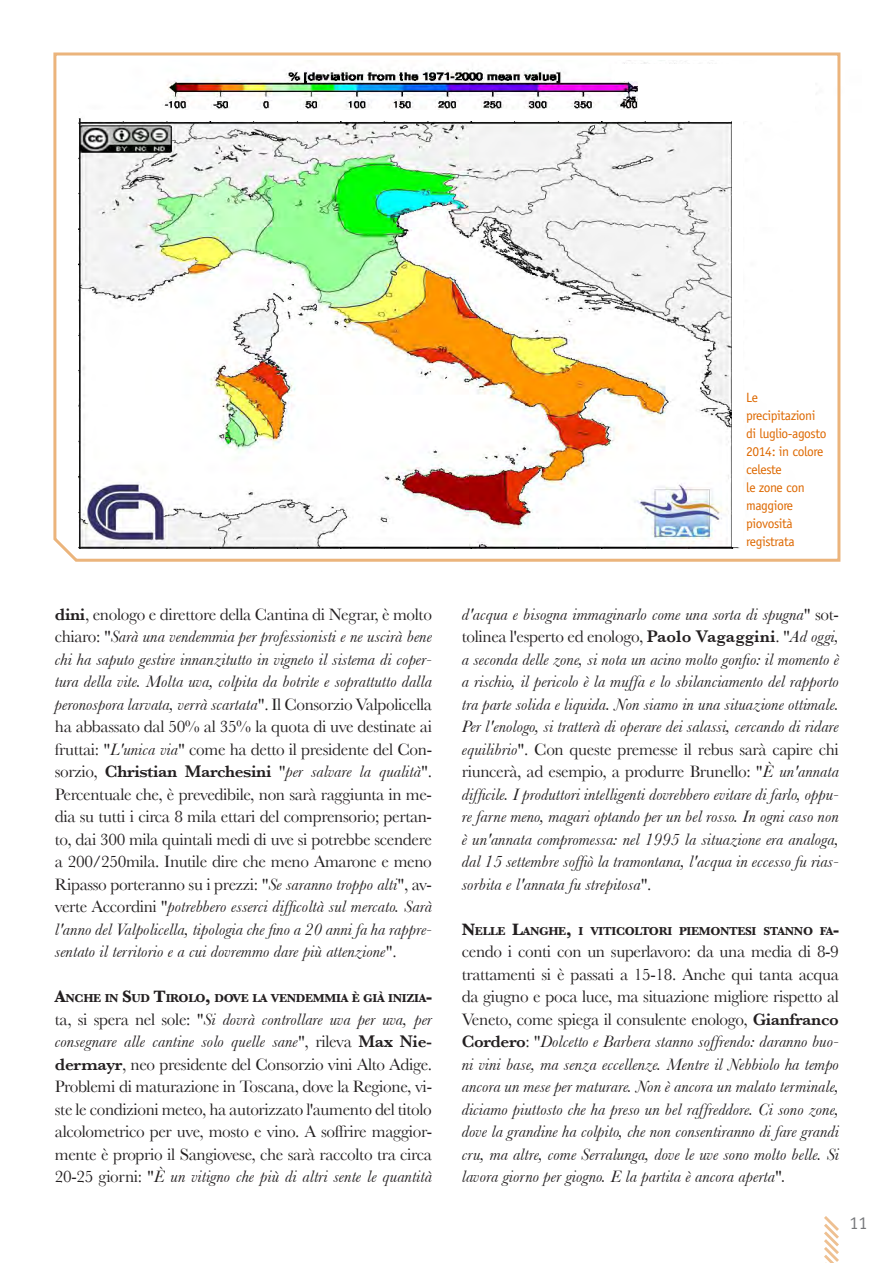
<style>
.page{position:relative;width:893px;height:1263px;background:#fff}
.page>*{position:absolute;margin:0;border:0;box-sizing:border-box;transform-origin:0 0}
.t1{font:18px "Officina Sans Std";color:#76787b}
.Testo_articoli{font:italic 17.25px/22.5px "Baskerville";letter-spacing:.005em;color:#231f20;text-align:justify}
.Testo_articoli-2{font:17.25px/22.5px "Baskerville";letter-spacing:-.02em;color:#231f20;text-align:justify}
.Firma{font:13.5px/18px "Officina Sans Std";letter-spacing:-.03em;color:#dd6800}
.Testo_articoli-3{font:700 12.15px "Baskerville";letter-spacing:-.03em;color:#231f20}
.s1{font-weight:600}
.s2{font-style:italic}
.s3{font-size:17.25px}
.s4{font-style:normal}
.s5{font-weight:600;font-style:normal}
</style>
<div class="page">
<svg style="left:824px;top:1216px;width:15px;height:47px"></svg>
<svg style="left:53px;top:52px;width:788px;height:510px"></svg>
<p class="Testo_articoli-2" style="left:55px;top:603px;width:379px"><span class="s1">dini</span>, enologo e direttore della Cantina di Negrar, è molto chiaro: "<span class="s2">Sarà una vendemmia per professionisti e ne uscirà bene chi ha saputo gestire innanzitutto in vigneto il sistema di coper&shy;tura della vite. Molta uva, colpita da botrite e soprattutto dalla peronospora larvata, verrà scartata</span>". Il Consorzio Valpolicella ha abbassato dal 50% al 35% la quota di uve destinate ai fruttai: "<span class="s2">L'unica via</span>" come ha detto il presidente del Con&shy;sorzio, <span class="s1">Christian Marchesini</span> "<span class="s2">per salvare la qualità</span>".<br>Percentuale che, è prevedibile, non sarà raggiunta in me&shy;dia su tutti i circa 8 mila ettari del comprensorio; pertan&shy;to, dai 300 mila quintali medi di uve si potrebbe scendere a 200/250mila. Inutile dire che meno Amarone e meno Ripasso porteranno su i prezzi: "<span class="s2">Se saranno troppo alti</span>", av&shy;verte Accordini "<span class="s2">potrebbero esserci difficoltà sul mercato. Sarà l'anno del Valpolicella, tipologia che fino a 20 anni fa ha rappre&shy;sentato il territorio e a cui dovremmo dare più attenzione</span>".</p>
<p class="Testo_articoli-3" style="left:55px;top:991px;width:379px"><span class="s3">A</span>NCHE IN <span class="s3">S</span>UD <span class="s3">T</span>IROLO<span class="s3">,</span> DOVE LA VENDEMMIA È GIÀ INIZIA<span class="s3">-</span></p>
<p class="Testo_articoli-2" style="left:55px;top:1008px;width:379px">ta, si spera nel sole: "<span class="s2">Si dovrà controllare uva per uva, per consegnare alle cantine solo quelle sane</span>", rileva <span class="s1">Max Nie&shy;dermayr</span>, neo presidente del Consorzio vini Alto Adige.<br>Problemi di maturazione in Toscana, dove la Regione, vi&shy;ste le condizioni meteo, ha autorizzato l'aumento del titolo alcolometrico per uve, mosto e vino. A soffrire maggior&shy;mente è proprio il Sangiovese, che sarà raccolto tra circa 20-25 giorni: "<span class="s2">È un vitigno che più di altri sente le quantità</span></p>
<p class="Firma" style="left:746px;top:389px;width:13px">Le</p>
<p class="Firma" style="left:746px;top:407px;width:71px">precipitazioni</p>
<p class="Firma" style="left:746px;top:425px;width:82px">di luglio-agosto<br>2014: in colore celeste</p>
<p class="Firma" style="left:746px;top:479px;width:60px">le zone con</p>
<p class="Firma" style="left:746px;top:497px;width:50px">maggiore piovosità registrata</p>
<p class="Testo_articoli" style="left:462px;top:603px;width:379px">d'acqua e bisogna immaginarlo come una sorta di spugna<span class="s4">" sot&shy;tolinea l'esperto ed enologo,</span> <span class="s5">Paolo Vagaggini</span><span class="s4">. "</span>Ad oggi, a seconda delle zone, si nota un acino molto gonfio: il momento è a rischio, il pericolo è la muffa e lo sbilanciamento del rapporto tra parte solida e liquida. Non siamo in una situazione ottimale.<br>Per l'enologo, si tratterà di operare dei salassi, cercando di ridare equilibrio<span class="s4">". Con queste premesse il rebus sarà capire chi riuncerà, ad esempio, a produrre Brunello: "</span>È un'annata difficile. I produttori intelligenti dovrebbero evitare di farlo, oppu&shy;re farne meno, magari optando per un bel rosso. In ogni caso non è un'annata compromessa: nel 1995 la situazione era analoga, dal 15 settembre soffiò la tramontana, l'acqua in eccesso fu rias&shy;sorbita e l'annata fu strepitosa<span class="s4">".</span></p>
<p class="Testo_articoli-3" style="left:462px;top:924px;width:379px"><span class="s3">N</span>ELLE <span class="s3">L</span>ANGHE<span class="s3">,</span> I VITICOLTORI PIEMONTESI STANNO FA<span class="s3">-</span></p>
<p class="Testo_articoli" style="left:462px;top:940px;width:379px"><span class="s4">cendo i conti con un superlavoro: da una media di 8-9 trattamenti si è passati a 15-18. Anche qui tanta acqua da giugno e poca luce, ma situazione migliore rispetto al Veneto, come spiega il consulente enologo,</span> <span class="s5">Gianfranco Cordero</span><span class="s4">: "</span>Dolcetto e Barbera stanno soffrendo: daranno buo&shy;ni vini base, ma senza eccellenze. Mentre il Nebbiolo ha tempo ancora un mese per maturare. Non è ancora un malato terminale, diciamo piuttosto che ha preso un bel raffreddore. Ci sono zone, dove la grandine ha colpito, che non consentiranno di fare grandi cru, ma altre, come Serralunga, dove le uve sono molto belle. Si lavora giorno per giogno. E la partita è ancora aperta<span class="s4">"</span>.</p>
<p class="t1" style="left:850px;top:1212px;width:19px">11</p>
</div>
